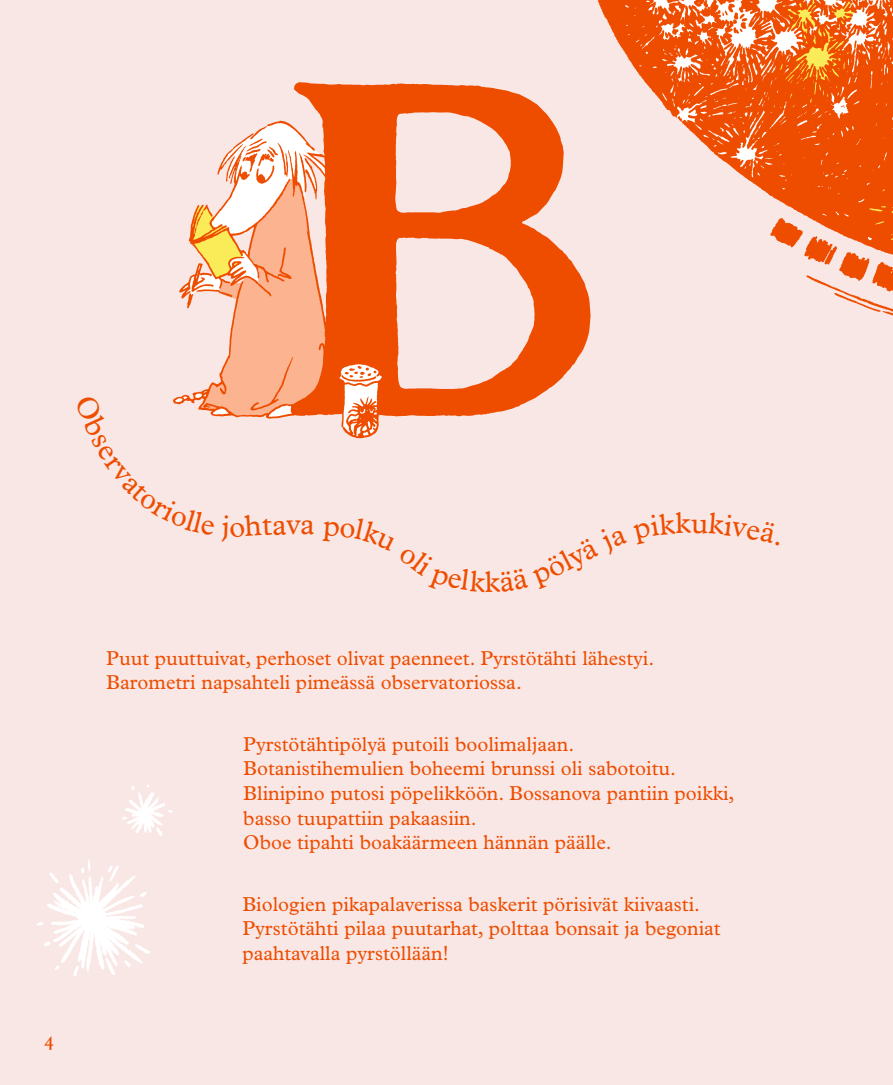
<style>
.page{position:relative;width:893px;height:1085px;background:#fff}
.page>*{position:absolute;margin:0;border:0;box-sizing:border-box;transform-origin:0 0}
.t1{font:30px "Plantin Std";color:#ee4d00}
.t2{font:20.25px/24.6px "Plantin Std";color:#ee4d00}
.t3{font:20.25px "Plantagenet Cherokee";color:#ee4d00}
</style>
<div class="page">
<img style="left:0;top:0;width:893px;height:1084px">
<div style="left:75px;top:395px;width:140px;height:140px;background:#f9e7e6"></div>
<div style="left:222px;top:514px;width:64px;height:28px;background:#f9e7e6"></div>
<svg style="left:302px;top:520px;width:12px;height:14px"></svg>
<div style="left:323px;top:518px;width:304px;height:74px;background:#f9e7e6"></div>
<div style="left:633px;top:512px;width:146px;height:33px;background:#f9e7e6"></div>
<p class="t3" style="left:45px;top:1027px;width:11px">4</p>
<h1 class="t1" style="left:286px;top:506px;width:16px">v</h1>
<p class="t2" style="left:106px;top:645px;width:549px">Puut puuttuivat, perhoset olivat paenneet. Pyrstötähti lähestyi.<br>Barometri napsahteli pimeässä observatoriossa.</p>
<p class="t2" style="left:243px;top:731px;width:493px">Pyrstötähtipölyä putoili boolimaljaan.<br>Botanistihemulien boheemi brunssi oli sabotoitu.<br>Blinipino putosi pöpelikköön. Bossanova pantiin poikki, basso tuupattiin pakaasiin.<br>Oboe tipahti boakäärmeen hännän päälle.</p>
<p class="t2" style="left:242px;top:891px;width:479px">Biologien pikapalaverissa baskerit pörisivät kiivaasti.<br>Pyrstötähti pilaa puutarhat, polttaa bonsait ja begoniat paahtavalla pyrstöllään!</p>
</div>
